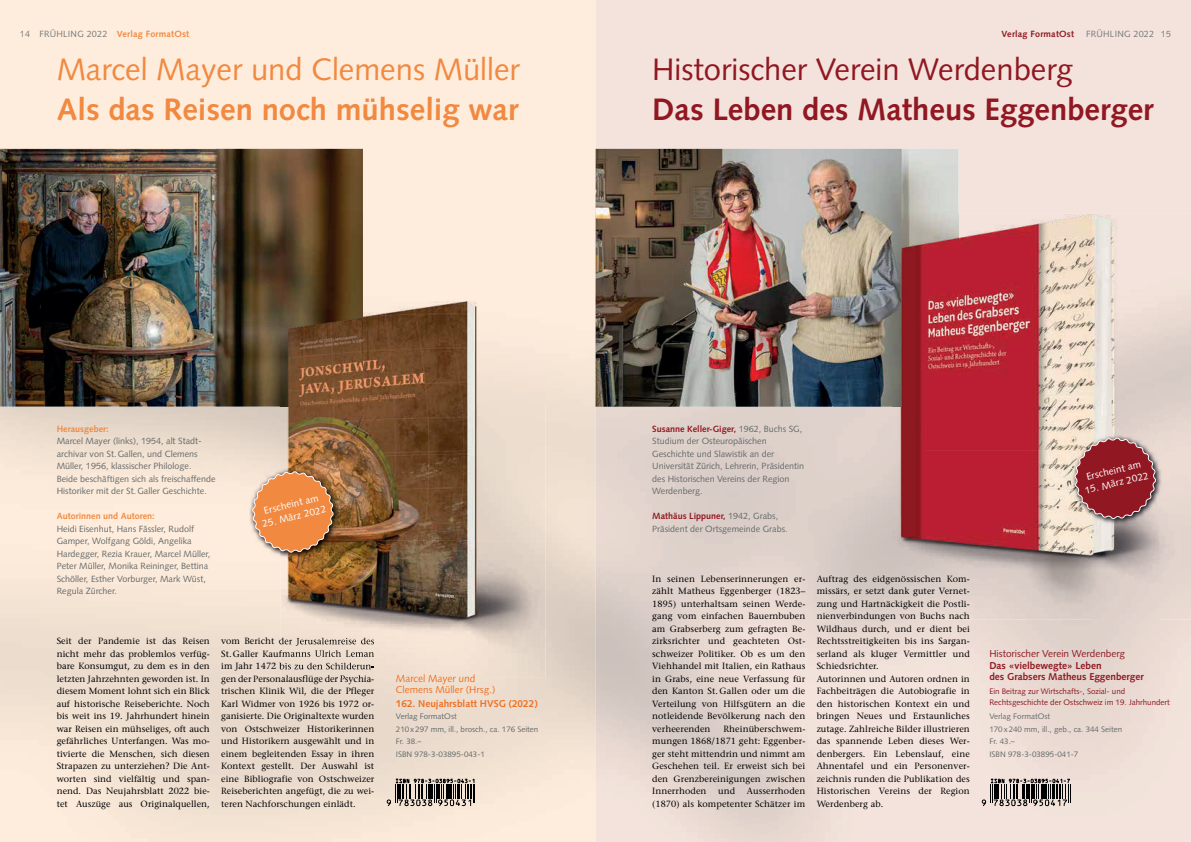
<style>
.page{position:relative;width:1191px;height:842px;background:#fff}
.page>*{position:absolute;margin:0;border:0;box-sizing:border-box;transform-origin:0 0}
.t1{font:700 31px "Syntax LT Std";color:#911822}
.t2{font:31px "Syntax LT Std";color:#911822}
.t3{font:31px "Syntax LT Std";color:#f18940}
.t4{font:700 31px "Syntax LT Std";color:#f18940}
.t5{font:700 10px/11px "Syntax LT Std";color:#911822}
.t6{font:10px/11px "Syntax LT Std";color:#ef7022}
.t7{font:10px "Syntax LT Std";color:#911822}
.t8{font:700 10px "Syntax LT Std";color:#ef7022}
.t9{font:9.8px "Syntax LT Std";color:#fff}
.t10{font:500 9px/12.5px "Stone Serif Std";letter-spacing:.01em;color:#000001;text-align:justify}
.t11{font:9px/12.5px "Syntax LT Std";color:#656a6a}
.t12{font:700 9px "Syntax LT Std";color:#f18940}
.t13{font:700 9px "Syntax LT Std";letter-spacing:.02em;color:#f18940}
.t14{font:700 9px "Syntax LT Std";letter-spacing:.02em;color:#911822}
.t15{font:9px "Syntax LT Std";letter-spacing:.02em;color:#767a7b}
.t16{font:8px/12.5px "Syntax LT Std";color:#656a6a}
.t17{font:8px/11px "Syntax LT Std";color:#911822}
.s1{font-weight:400;color:#767a7b}
.s2{font-weight:700;color:#911822}
</style>
<div class="page">
<img style="left:0;top:0;width:1191px;height:842px">
<img style="left:396px;top:677px;width:79px;height:7px">
<img style="left:221px;top:638px;width:60px;height:8px">
<img style="left:233px;top:650px;width:48px;height:7px">
<img style="left:221px;top:663px;width:60px;height:8px">
<img style="left:221px;top:675px;width:153px;height:9px">
<svg style="left:386px;top:779px;width:89px;height:43px;background:#b1a59a"></svg>
<img style="left:0;top:149px;width:363px;height:258px">
<img style="left:281px;top:541px;width:264px;height:136px">
<img style="left:314px;top:404px;width:231px;height:137px">
<img style="left:281px;top:408px;width:33px;height:60px">
<img style="left:363px;top:301px;width:182px;height:103px">
<img style="left:396px;top:674px;width:79px;height:3px">
<img style="left:281px;top:638px;width:93px;height:8px">
<img style="left:281px;top:650px;width:93px;height:7px">
<img style="left:281px;top:663px;width:90px;height:8px">
<img style="left:281px;top:675px;width:93px;height:2px">
<img style="left:281px;top:301px;width:82px;height:107px">
<img style="left:249px;top:468px;width:91px;height:91px">
<svg style="left:251px;top:470px;width:83px;height:83px;background:#de8f56"></svg>
<img style="left:595px;top:0;width:1px;height:842px">
<img style="left:595px;top:149px;width:363px;height:258px">
<img style="left:925px;top:214px;width:232px;height:236px">
<img style="left:1157px;top:214px;width:34px;height:405px">
<img style="left:892px;top:407px;width:33px;height:212px">
<img style="left:925px;top:450px;width:166px;height:169px">
<img style="left:1091px;top:525px;width:67px;height:94px">
<img style="left:892px;top:214px;width:66px;height:193px">
<svg style="left:981px;top:779px;width:89px;height:43px;background:#b0a49f"></svg>
<img style="left:1071px;top:434px;width:91px;height:91px">
<svg style="left:1073px;top:437px;width:83px;height:83px;background:#a24c50"></svg>
<p class="t13" style="left:20px;top:28px;width:171px"><span class="s1">14 FRÜHLING 2022</span> Verlag FormatOst</p>
<h1 class="t3" style="left:57px;top:51px;width:464px">Marcel Mayer und Clemens Müller</h1>
<h1 class="t4" style="left:57px;top:91px;width:463px">Als das Reisen noch mühselig war</h1>
<p class="t14" style="left:1001px;top:28px;width:74px">Verlag FormatOst</p>
<p class="t15" style="left:1086px;top:28px;width:86px">FRÜHLING 2022 15</p>
<h1 class="t2" style="left:652px;top:51px;width:422px">Historischer Verein Werdenberg</h1>
<h1 class="t1" style="left:652px;top:91px;width:503px">Das Leben des Matheus Eggenberger</h1>
<p class="t12" style="left:57px;top:423px;width:53px">Herausgeber:</p>
<p class="t11" style="left:57px;top:435px;width:160px">Marcel Mayer (links), 1954, alt Stadt&shy;archivar von St.Gallen, und Clemens Müller, 1956, klassischer Philologe.<br>Beide beschäftigen sich als freischaffende Historiker mit der St.Galler Geschichte.</p>
<p class="t12" style="left:57px;top:511px;width:100px">Autorinnen und Autoren:</p>
<p class="t11" style="left:57px;top:522px;width:155px">Heidi Eisenhut, Hans Fässler, Rudolf Gamper, Wolfgang Göldi, Angelika Hardegger, Rezia Krauer, Marcel Müller, Peter Müller, Monika Reininger, Bettina Schöller, Esther Vorburger, Mark Wüst, Regula Zürcher.</p>
<p class="t9" style="left:263px;top:505px;width:57px;rotate:-14deg">Erscheint am</p>
<p class="t9" style="left:261px;top:518px;width:67px;rotate:-14deg">25. März 2022</p>
<p class="t10" style="left:57px;top:635px;width:155px">Seit der Pandemie ist das Reisen nicht mehr das problemlos verfüg&shy;bare Konsumgut, zu dem es in den letzten Jahrzehnten geworden ist. In diesem Moment lohnt sich ein Blick auf historische Reiseberichte. Noch bis weit ins 19. Jahrhundert hinein war Reisen ein mühseliges, oft auch gefährliches Unterfangen. Was mo&shy;tivierte die Menschen, sich diesen Strapazen zu unterziehen? Die Ant&shy;worten sind vielfältig und span&shy;nend. Das Neujahrsblatt 2022 bie&shy;tet Auszüge aus Originalquellen,</p>
<p class="t10" style="left:221px;top:672px;width:155px">gen der Personalausflüge der Psychia&shy;trischen Klinik Wil, die der Pfleger Karl Widmer von 1926 bis 1972 or&shy;ganisierte. Die Originaltexte wurden von Ostschweizer Historikerinnen und Historikern ausgewählt und in einem begleitenden Essay in ihren Kontext gestellt. Der Auswahl ist eine Bibliografie von Ostschweizer Reiseberichten angefügt, die zu wei&shy;teren Nachforschungen einlädt.</p>
<p class="t6" style="left:396px;top:673px;width:101px">Marcel Mayer und<br>Clemens Müller (Hrsg.)</p>
<p class="t8" style="left:396px;top:698px;width:143px">162. Neujahrsblatt HVSG (2022)</p>
<p class="t16" style="left:396px;top:710px;width:144px">Verlag FormatOst<br>210x297 mm, ill., brosch., ca. 176 Seiten<br>Fr. 38.–<br>ISBN 978-3-03895-043-1</p>
<p class="t11" style="left:652px;top:422px;width:153px"><span class="s2">Susanne Keller-Giger,</span> 1962, Buchs SG,<br>Studium der Osteuropäischen<br>Geschichte und Slawistik an der<br>Universität Zürich, Lehrerin, Präsidentin des Historischen Vereins der Region<br>Werdenberg.</p>
<p class="t11" style="left:652px;top:510px;width:137px"><span class="s2">Mathäus Lippuner,</span> 1942, Grabs,<br>Präsident der Ortsgemeinde Grabs.</p>
<p class="t10" style="left:652px;top:572px;width:155px">In seinen Lebenserinnerungen er&shy;zählt Matheus Eggenberger (1823– 1895) unterhaltsam seinen Werde&shy;gang vom einfachen Bauernbuben am Grabserberg zum gefragten Be&shy;zirksrichter und geachteten Ost&shy;schweizer Politiker. Ob es um den Viehhandel mit Italien, ein Rathaus in Grabs, eine neue Verfassung für den Kanton St.Gallen oder um die Verteilung von Hilfsgütern an die notleidende Bevölkerung nach den verheerenden</p>
<p class="t10" style="left:652px;top:722px;width:155px;text-indent:71px">Rheinüberschwem&shy;mungen 1868/1871 geht: Eggenber&shy;ger steht mittendrin und nimmt am Geschehen teil. Er erweist sich bei den Grenzbereinigungen zwischen Innerrhoden</p>
<p class="t10" style="left:652px;top:785px;width:155px;text-align:right">Ausserrhoden<br>(1870) als kompetenter Schätzer im</p>
<p class="t10" style="left:718px;top:785px;width:19px">und</p>
<p class="t10" style="left:816px;top:572px;width:155px;text-align:left">Auftrag des eidgenössischen Kom&shy;missärs, er setzt dank guter Vernet&shy;zung und Hartnäckigkeit die Postli&shy;nienverbindungen von Buchs nach<br>Wildhaus durch, und er dient bei<br>Rechtsstreitigkeiten bis ins Sargan&shy;serland als kluger Vermittler und<br>Schiedsrichter.<br>Autorinnen und Autoren ordnen in<br>Fachbeiträgen die Autobiografie in den historischen Kontext ein und bringen Neues und Erstaunliches zutage. Zahlreiche Bilder illustrieren das spannende Leben dieses Wer&shy;denbergers. Ein Lebenslauf, eine<br>Ahnentafel und ein Personenver&shy;zeichnis runden die Publikation des<br>Historischen Vereins der Region<br>Werdenberg ab.</p>
<p class="t9" style="left:1085px;top:471px;width:57px;rotate:-14deg">Erscheint am</p>
<p class="t9" style="left:1083px;top:485px;width:67px;rotate:-14deg">15. März 2022</p>
<p class="t7" style="left:989px;top:647px;width:137px">Historischer Verein Werdenberg</p>
<p class="t5" style="left:989px;top:660px;width:156px">Das «vielbewegte» Leben<br>des Grabsers Matheus Eggenberger</p>
<p class="t17" style="left:989px;top:686px;width:182px">Ein Beitrag zur Wirtschafts-, Sozial- und<br>Rechtsgeschichte der Ostschweiz im 19. Jahrhundert</p>
<p class="t16" style="left:989px;top:710px;width:134px">Verlag FormatOst<br>170x240 mm, ill., geb., ca. 344 Seiten<br>Fr. 43.–<br>ISBN 978-3-03895-041-7</p>
</div>
